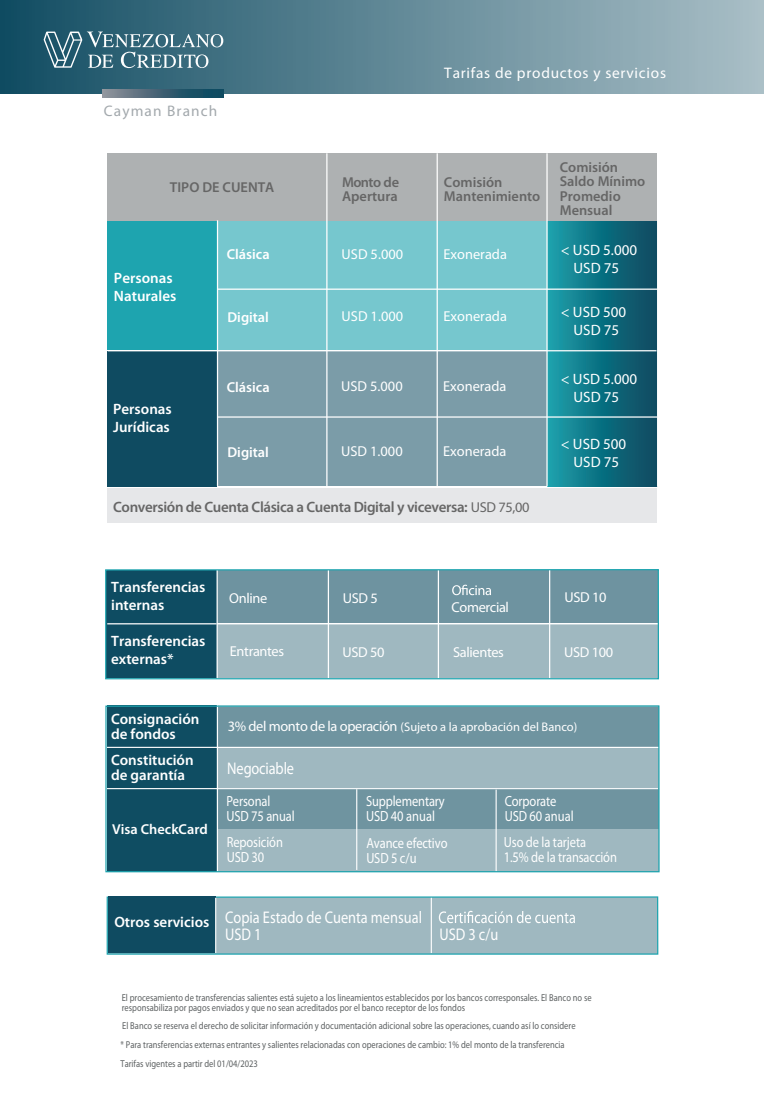
<style>
.page{position:relative;width:765px;height:1108px;background:#fff}
.page>*{position:absolute;margin:0;border:0;box-sizing:border-box;transform-origin:0 0}
.t1{font:16.88px/17.2px "Myriad Pro";color:#fff;scale:.85 1}
.t2{font:15.25px "Myriad Pro";letter-spacing:.05em;color:#fff}
.t3{font:15.25px "Myriad Pro";letter-spacing:.075em;color:#a3a9ad}
.t4{font:600 15px/18px "Myriad Pro";color:#fff}
.t5{font:600 15px "Myriad Pro";letter-spacing:-.025em;color:#666}
.t6{font:15px/18px "Myriad Pro";color:#fff;text-align:center}
.t7{font:14.75px/15px "Myriad Pro";letter-spacing:-.01em;color:#fff;scale:.85 1}
.t8{font:14.38px "Myriad Pro";color:#fff}
.t9{font:600 14.38px/14.4px "Myriad Pro";color:#666}
.t10{font:600 14.38px "Myriad Pro";color:#fff}
.t11{font:14.38px "Myriad Pro";letter-spacing:-.025em;color:#fff}
.t12{font:12.5px "Myriad Pro";color:#fff}
.t13{font:10px/10.2px "Myriad Pro";color:#5d6162;scale:.85 1}
.s1{font-weight:400;font-size:14.38px}
.s2{font-size:14.38px}
</style>
<div class="page">
<div style="left:107px;top:897px;width:551px;height:57px;background:#9fb8c0"></div>
<div style="left:107px;top:896px;width:551px;height:58px;border:1px solid #1ea4af"></div>
<div style="left:108px;top:896px;width:108px;height:57px;background:#0f4b61"></div>
<hr style="left:431px;top:898px;width:1px;height:55px;background:#fff">
<svg style="left:439px;top:911px;width:136px;height:12px"></svg>
<hr style="left:215px;top:898px;width:1px;height:55px;background:#fff">
<div style="left:217px;top:624px;width:441px;height:53px;background:#9fb8c0"></div>
<div style="left:217px;top:570px;width:440px;height:53px;background:#6e93a0"></div>
<div style="left:107px;top:570px;width:110px;height:108px;background:#0e4c62"></div>
<hr style="left:107px;top:623px;width:110px;height:1px;background:#fdfefe">
<hr style="left:438px;top:569px;width:1px;height:109px;background:#fff">
<hr style="left:549px;top:569px;width:1px;height:109px;background:#fff">
<hr style="left:328px;top:569px;width:1px;height:109px;background:#fff">
<svg style="left:452px;top:585px;width:39px;height:10px"></svg>
<hr style="left:217px;top:569px;width:1px;height:109px;background:#fff">
<div style="left:216px;top:351px;width:331px;height:135px;background:#7b9ca8"></div>
<div style="left:217px;top:221px;width:330px;height:129px;background:#76c7ce"></div>
<div style="left:107px;top:221px;width:110px;height:129px;background:#1ea4af"></div>
<div style="left:107px;top:351px;width:110px;height:136px;background:#0f4b61"></div>
<div style="left:107px;top:153px;width:550px;height:68px;background:#aeb1b2"></div>
<div style="left:105px;top:569px;width:554px;height:110px;border:1px solid #1ea4af"></div>
<div style="left:547px;top:222px;width:111px;height:264px;background:linear-gradient(to right,#189eaa,#09455c)"></div>
<hr style="left:546px;top:153px;width:2px;height:333px;background:#fff">
<hr style="left:326px;top:153px;width:2px;height:334px;background:#fff">
<hr style="left:437px;top:153px;width:1px;height:334px;background:#fff">
<hr style="left:217px;top:220px;width:1px;height:266px;background:#fff">
<hr style="left:218px;top:288px;width:439px;height:2px;background:#fff">
<hr style="left:657px;top:153px;width:1px;height:334px;background:#fff">
<div style="left:107px;top:489px;width:550px;height:34px;background:#e6e7e9"></div>
<hr style="left:218px;top:416px;width:439px;height:2px;background:#fff">
<hr style="left:108px;top:350px;width:548px;height:1px;background:#fff">
<div style="left:0;top:0;width:764px;height:93px;background:linear-gradient(to right,#134e63,#abc0c7)"></div>
<svg style="left:103px;top:89px;width:120px;height:8px"></svg>
<svg style="left:44px;top:32px;width:179px;height:36px;background:#578190"></svg>
<div style="left:218px;top:829px;width:441px;height:42px;background:#9fb8c0"></div>
<div style="left:218px;top:789px;width:441px;height:40px;background:#6f94a0"></div>
<div style="left:218px;top:748px;width:441px;height:40px;background:#9fb8c0"></div>
<div style="left:218px;top:705px;width:441px;height:42px;background:#6f94a0"></div>
<div style="left:107px;top:705px;width:110px;height:167px;background:#0f4d62"></div>
<hr style="left:496px;top:789px;width:1px;height:83px;background:#fff">
<hr style="left:107px;top:788px;width:551px;height:1px;background:#fff">
<hr style="left:107px;top:747px;width:552px;height:1px;background:#fff">
<hr style="left:356px;top:789px;width:1px;height:81px;background:#fff">
<div style="left:105px;top:705px;width:555px;height:167px;border:1px solid #1ea3ae"></div>
<h2 class="t3" style="left:104px;top:102px;width:115px">Cayman Branch</h2>
<h2 class="t2" style="left:444px;top:63px;width:223px">Tarifas de productos y servicios</h2>
<h3 class="t9" style="left:342px;top:175px;width:59px">Monto de<br>Apertura</h3>
<h3 class="t9" style="left:170px;top:179px;width:106px">TIPO DE CUENTA</h3>
<h3 class="t9" style="left:444px;top:175px;width:98px">Comisión<br>Mantenimiento</h3>
<h3 class="t4" style="left:114px;top:268px;width:64px">Personas<br>Naturales</h3>
<h3 class="t10" style="left:227px;top:245px;width:44px">Clásica</h3>
<h3 class="t8" style="left:444px;top:245px;width:65px">Exonerada</h3>
<h3 class="t8" style="left:342px;top:245px;width:63px">USD 5.000</h3>
<h3 class="t9" style="left:560px;top:160px;width:87px">Comisión<br>Saldo Mínimo<br>Promedio<br>Mensual</h3>
<h3 class="t6" style="left:561px;top:241px;width:78px">&lt; USD 5.000<br>USD 75</h3>
<h3 class="t4" style="left:113px;top:399px;width:60px">Personas<br>Jurídicas</h3>
<h3 class="t10" style="left:228px;top:308px;width:43px">Digital</h3>
<h3 class="t8" style="left:342px;top:307px;width:63px">USD 1.000</h3>
<h3 class="t8" style="left:444px;top:307px;width:65px">Exonerada</h3>
<h3 class="t6" style="left:561px;top:303px;width:67px">&lt; USD 500<br>USD 75</h3>
<h3 class="t6" style="left:561px;top:370px;width:78px">&lt; USD 5.000<br>USD 75</h3>
<h3 class="t10" style="left:227px;top:378px;width:44px">Clásica</h3>
<h3 class="t8" style="left:443px;top:377px;width:65px">Exonerada</h3>
<h3 class="t8" style="left:341px;top:377px;width:63px">USD 5.000</h3>
<h3 class="t10" style="left:228px;top:443px;width:43px">Digital</h3>
<h3 class="t8" style="left:341px;top:442px;width:63px">USD 1.000</h3>
<h3 class="t8" style="left:443px;top:442px;width:65px">Exonerada</h3>
<h3 class="t6" style="left:561px;top:435px;width:67px">&lt; USD 500<br>USD 75</h3>
<h3 class="t5" style="left:113px;top:497px;width:418px">Conversión de Cuenta Clásica a Cuenta Digital y viceversa: <span class="s1">USD 75,00</span></h3>
<h3 class="t4" style="left:111px;top:578px;width:96px">Transferencias internas</h3>
<h3 class="t8" style="left:229px;top:589px;width:40px">Online</h3>
<h3 class="t8" style="left:343px;top:589px;width:36px">USD 5</h3>
<h3 class="t8" style="left:565px;top:588px;width:44px">USD 10</h3>
<h3 class="t8" style="left:342px;top:643px;width:44px">USD 50</h3>
<h3 class="t11" style="left:453px;top:643px;width:52px">Salientes</h3>
<h3 class="t8" style="left:564px;top:643px;width:51px">USD 100</h3>
<h3 class="t11" style="left:452px;top:598px;width:59px">Comercial</h3>
<h3 class="t4" style="left:111px;top:632px;width:96px">Transferencias externas*</h3>
<h3 class="t11" style="left:230px;top:642px;width:56px">Entrantes</h3>
<h3 class="t4" style="left:111px;top:711px;width:90px;line-height:15px">Consignación de fondos</h3>
<p class="t12" style="left:228px;top:719px;width:351px"><span class="s2">3% del monto de la operación</span> (Sujeto a la aprobación del Banco)</p>
<h3 class="t4" style="left:111px;top:752px;width:84px;line-height:15px">Constitución de garantía</h3>
<h3 class="t10" style="left:112px;top:819px;width:97px">Visa CheckCard</h3>
<h1 class="t1" style="left:227px;top:759px;width:80px">Negociable</h1>
<h3 class="t7" style="left:226px;top:793px;width:82px">Personal<br>USD 75 anual</h3>
<h3 class="t7" style="left:505px;top:793px;width:83px">Corporate<br>USD 60 anual</h3>
<h3 class="t7" style="left:366px;top:793px;width:94px">Supplementary<br>USD 40 anual</h3>
<h3 class="t7" style="left:227px;top:834px;width:68px">Reposición<br>USD 30</h3>
<h3 class="t7" style="left:366px;top:835px;width:97px">Avance efectivo<br>USD 5 c/u</h3>
<h3 class="t7" style="left:504px;top:834px;width:135px">Uso de la tarjeta<br>1.5% de la transacción</h3>
<h1 class="t1" style="left:225px;top:908px;width:233px;text-indent:-111px"><sub>Otros</sub> <sub>servicios</sub> Copia Estado de Cuenta mensual<br>USD 1</h1>
<h1 class="t1" style="left:440px;top:925px;width:71px">USD 3 c/u</h1>
<p class="t13" style="left:122px;top:992px;width:554px">El procesamiento de transferencias salientes está sujeto a los lineamientos establecidos por los bancos corresponsales. El Banco no se responsabiliza por pagos enviados y que no sean acreditados por el banco receptor de los fondos</p>
<p class="t13" style="left:122px;top:1020px;width:535px">El Banco se reserva el derecho de solicitar información y documentación adicional sobre las operaciones, cuando así lo considere</p>
<p class="t13" style="left:121px;top:1034px;width:524px;line-height:19.1px">* Para transferencias externas entrantes y salientes relacionadas con operaciones de cambio: 1% del monto de la transferencia<br>Tarifas vigentes a partir del 01/04/2023</p>
</div>
